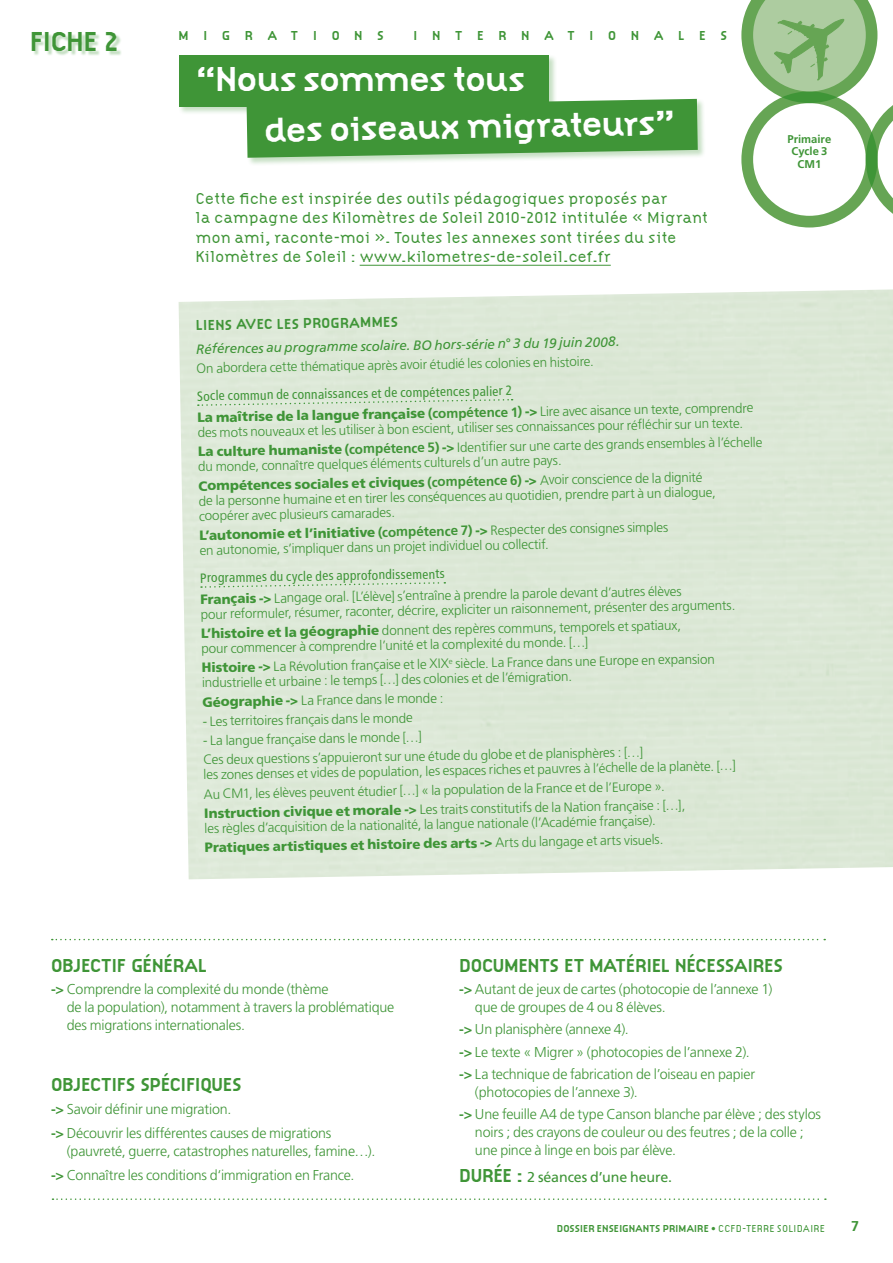
<style>
.page{position:relative;width:893px;height:1263px;background:#fff}
.page>*{position:absolute;margin:0;border:0;box-sizing:border-box;transform-origin:0 0}
.t1{font:700 36px "Citizen";letter-spacing:-.025em;color:#fff}
.t2{font:700 28.5px "Citizen";letter-spacing:-.03em;color:#3f9537}
.t3{font:700 19.5px "Citizen";letter-spacing:-.02em;color:#3f9537}
.t4{font:300 16.5px/19.5px "Citizen";letter-spacing:-.02em;color:#3f9537}
.t5{font:700 15px "Citizen";color:#3f9537}
.t6{font:300 14.25px/18px "Frutiger LT Std";letter-spacing:-.015em;color:#3f9537}
.t7{font:14.25px "Frutiger LT Std";letter-spacing:-.01em;color:#3f9537}
.t8{font:700 14.25px "Frutiger LT Std";color:#3f9537}
.t9{font:300 13.5px/19.2px "Frutiger LT Std";color:#3f9537}
.t10{font:condensed 13.5px/21.5px "Frutiger LT Std";color:#3f9537}
.t11{font:italic 13.5px "Frutiger LT Std";color:#3f9537}
.t12{font:700 13.5px "Citizen";letter-spacing:1.075em;color:#3f9537}
.t13{font:700 11.25px/12.8px "Frutiger LT Std";color:#3f9537;text-align:center}
.t14{font:700 10.5px "Citizen";letter-spacing:-.005em;color:#3f9537}
.s1{font-weight:900;font-stretch:normal}
.s2{font-weight:700;font-stretch:normal}
.s3{font-weight:300;font-stretch:normal}
.s4{font-weight:900}
.s5{font-weight:700}
.s6{font-weight:400;font-stretch:condensed}
.s7{font-family:"Citizen";font-weight:700;font-size:19.5px}
.s8{font-weight:300}
</style>
<div class="page">
<div style="left:33px;top:34px;width:89px;height:23px;background:#3f9537;opacity:.3"></div>
<div style="left:179px;top:289px;width:714px;height:590px;background:#dce8d7"></div>
<div style="left:246px;top:98px;width:460px;height:68px;background:#3f9537;opacity:.3"></div>
<svg style="left:247px;top:99px;width:451px;height:59px;background:#4d9d46"></svg>
<svg style="left:198px;top:398px;width:315px;height:9px;background:#d5e4d0"></svg>
<svg style="left:201px;top:581px;width:244px;height:7px;background:#d5e4cf"></svg>
<div style="left:178px;top:54px;width:379px;height:61px;background:#3f9537;opacity:.3"></div>
<div style="left:179px;top:55px;width:370px;height:51px;background:#3f9537"></div>
<svg style="left:52px;top:939px;width:773px;height:1px"></svg>
<svg style="left:52px;top:1198px;width:774px;height:2px"></svg>
<hr style="left:360px;top:265px;width:251px;height:1px;background:#3f9537">
<svg style="left:741px;top:0;width:152px;height:227px"></svg>
<h2 class="t2" style="left:30px;top:25px;width:91px">FICHE 2</h2>
<p class="t12" style="left:179px;top:27px;width:207px">MIGRATIONS</p>
<p class="t12" style="left:413px;top:27px;width:315px">INTERNATIONALES</p>
<h1 class="t1" style="left:196px;top:57px;width:331px">“NOUS SOMMES TOUS</h1>
<h1 class="t1" style="left:264px;top:109px;width:413px;rotate:-1deg">DES OISEAUX M IGRATEURS”</h1>
<p class="t4" style="left:196px;top:188px;width:514px">Cette fiche est inspirée des outils pédagogiques proposés par<br>la campagne des Kilomètres de Soleil 2010-2012 intitulée « Migrant mon ami, raconte-moi ». Toutes les annexes sont tirées du site Kilomètres de Soleil : www.kilometres-de-soleil.cef.fr</p>
<p class="t5" style="left:196px;top:316px;width:204px;rotate:-1deg">LIENS AVEC LES PR OGR AMMES</p>
<p class="t11" style="left:196px;top:341px;width:425px;rotate:-1deg">Références au programme scolaire. BO hors-série n° 3 du 19 juin 2008.</p>
<p class="t9" style="left:196px;top:359px;width:399px;rotate:-1deg">On abordera cette thématique après avoir étudié les colonies en histoire.</p>
<p class="t10" style="left:197px;top:385px;width:558px;rotate:-1deg">Socle commun de connaissances et de compétences palier 2<br><span class="s1">La maîtrise de la langue française</span> <span class="s2">(compétence 1)</span> <span class="s1">-&gt;</span> <span class="s3">Lire avec aisance un texte, comprendre</span></p>
<p class="t9" style="left:197px;top:423px;width:566px;rotate:-1deg">des mots nouveaux et les utiliser à bon escient, utiliser ses connaissances pour réfl échir sur un texte.<br><span class="s4">La culture humaniste</span> <span class="s5">(compétence 5)</span> <span class="s4">-&gt;</span> Identifi er sur une carte des grands ensembles à l’échelle</p>
<p class="t9" style="left:198px;top:457px;width:506px;rotate:-1deg">du monde, connaître quelques éléments culturels d’un autre pays.<br><span class="s4">Compétences sociales et civiques</span> <span class="s5">(compétence 6)</span> <span class="s4">-&gt;</span> Avoir conscience de la dignité</p>
<p class="t9" style="left:199px;top:494px;width:519px;line-height:15px;rotate:-1deg">de la personne humaine et en tirer les conséquences au quotidien, prendre part à un dialogue, coopérer avec plusieurs camarades.</p>
<p class="t9" style="left:199px;top:528px;width:471px;line-height:15px;rotate:-1deg"><span class="s4">L’autonomie et l’initiative</span> <span class="s5">(compétence 7)</span> <span class="s4">-&gt;</span> Respecter des consignes simples en autonomie, s’impliquer dans un projet individuel ou collectif.</p>
<p class="t9" style="left:200px;top:567px;width:483px;line-height:21.5px;rotate:-1deg"><span class="s6">Programmes du cycle des approfondissements<br></span><span class="s4">Français -&gt;</span> Langage oral. [L’élève] s’entraîne à prendre la parole devant d’autres élèves</p>
<p class="t9" style="left:201px;top:605px;width:536px;rotate:-1deg">pour reformuler, résumer, raconter, décrire, expliciter un raisonnement, présenter des arguments.<br><span class="s4">L’histoire et la géographie</span> donnent des repères communs, temporels et spatiaux,</p>
<p class="t9" style="left:201px;top:639px;width:515px;rotate:-1deg">pour commencer à comprendre l’unité et la complexité du monde. […]<br><span class="s4">Histoire -&gt;</span> La Révolution française et le XIX<sup>e</sup> siècle. La France dans une Europe en expansion</p>
<p class="t9" style="left:202px;top:673px;width:372px;rotate:-1deg">industrielle et urbaine : le temps […] des colonies et de l’émigration.<br><span class="s4">Géographie -&gt;</span> La France dans le monde :</p>
<p class="t9" style="left:202px;top:712px;width:212px;rotate:-1deg">- Les territoires français dans le monde</p>
<p class="t9" style="left:203px;top:731px;width:441px;rotate:-1deg">- La langue française dans le monde […]<br>Ces deux questions s’appuieront sur une étude du globe et de planisphères : […]</p>
<p class="t9" style="left:203px;top:765px;width:534px;rotate:-1deg">les zones denses et vides de population, les espaces riches et pauvres à l’échelle de la planète. […]<br>Au CM1, les élèves peuvent étudier […] « la population de la France et de l’Europe ».<br><span class="s4">Instruction civique et morale -&gt;</span> Les traits constitutifs de la Nation française : […],</p>
<p class="t9" style="left:204px;top:819px;width:460px;rotate:-1deg">les règles d’acquisition de la nationalité, la langue nationale (l’Académie française).<br><span class="s4">Pratiques artistiques et histoire des arts -&gt;</span> Arts du langage et arts visuels.</p>
<p class="t13" style="left:788px;top:132px;width:45px">Primaire<br>Cycle 3<br>CM1</p>
<h3 class="t3" style="left:51px;top:954px;width:157px">OBJECTIF GÉNÉRAL</h3>
<p class="t6" style="left:67px;top:980px;width:329px;text-indent:-16px"><span class="s5">-&gt;</span> Comprendre la complexité du monde (thème<br>de la population), notamment à travers la problématique des migrations internationales.</p>
<h3 class="t3" style="left:51px;top:1073px;width:192px">OBJECTIFS SPÉCIFIQUES</h3>
<p class="t6" style="left:51px;top:1096px;width:282px;line-height:24.5px"><span class="s5">-&gt;</span> Savoir définir une migration.<br><span class="s5">-&gt;</span> Découvrir les différentes causes de migrations</p>
<p class="t6" style="left:51px;top:1139px;width:326px;line-height:24.5px;text-indent:16px">(pauvreté, guerre, catastrophes naturelles, famine…). <span class="s5">-&gt;</span> Connaître les conditions d‘immigration en France.</p>
<h3 class="t3" style="left:459px;top:954px;width:326px">DOCUMENTS ET MATÉRIEL NÉCESSAIRES</h3>
<p class="t6" style="left:475px;top:980px;width:299px;text-indent:-16px"><span class="s5">-&gt;</span> Autant de jeux de cartes (photocopie de l’annexe 1) que de groupes de 4 ou 8 élèves.</p>
<p class="t6" style="left:459px;top:1019px;width:297px;line-height:22.2px"><span class="s5">-&gt;</span> Un planisphère (annexe 4).<br><span class="s5">-&gt;</span> Le texte « Migrer » (photocopies de l’annexe 2). <span class="s5">-&gt;</span> La technique de fabrication de l’oiseau en papier</p>
<p class="t6" style="left:459px;top:1081px;width:363px;line-height:22.2px;text-indent:16px">(photocopies de l’annexe 3).<br><span class="s5">-&gt;</span> Une feuille A4 de type Canson blanche par élève ; des stylos</p>
<p class="t6" style="left:475px;top:1123px;width:330px">noirs ; des crayons de couleur ou des feutres ; de la colle ; une pince à linge en bois par élève.</p>
<p class="t7" style="left:459px;top:1168px;width:214px"><span class="s7">DURÉE :</span> 2 séances d’une heure.</p>
<p class="t14" style="left:557px;top:1222px;width:270px">DOSSIER ENSEIGNANTS PRIMAIRE <span class="s8">• CCFD-Terre Solidaire</span></p>
<p class="t8" style="left:851px;top:1218px;width:9px">7</p>
</div>
